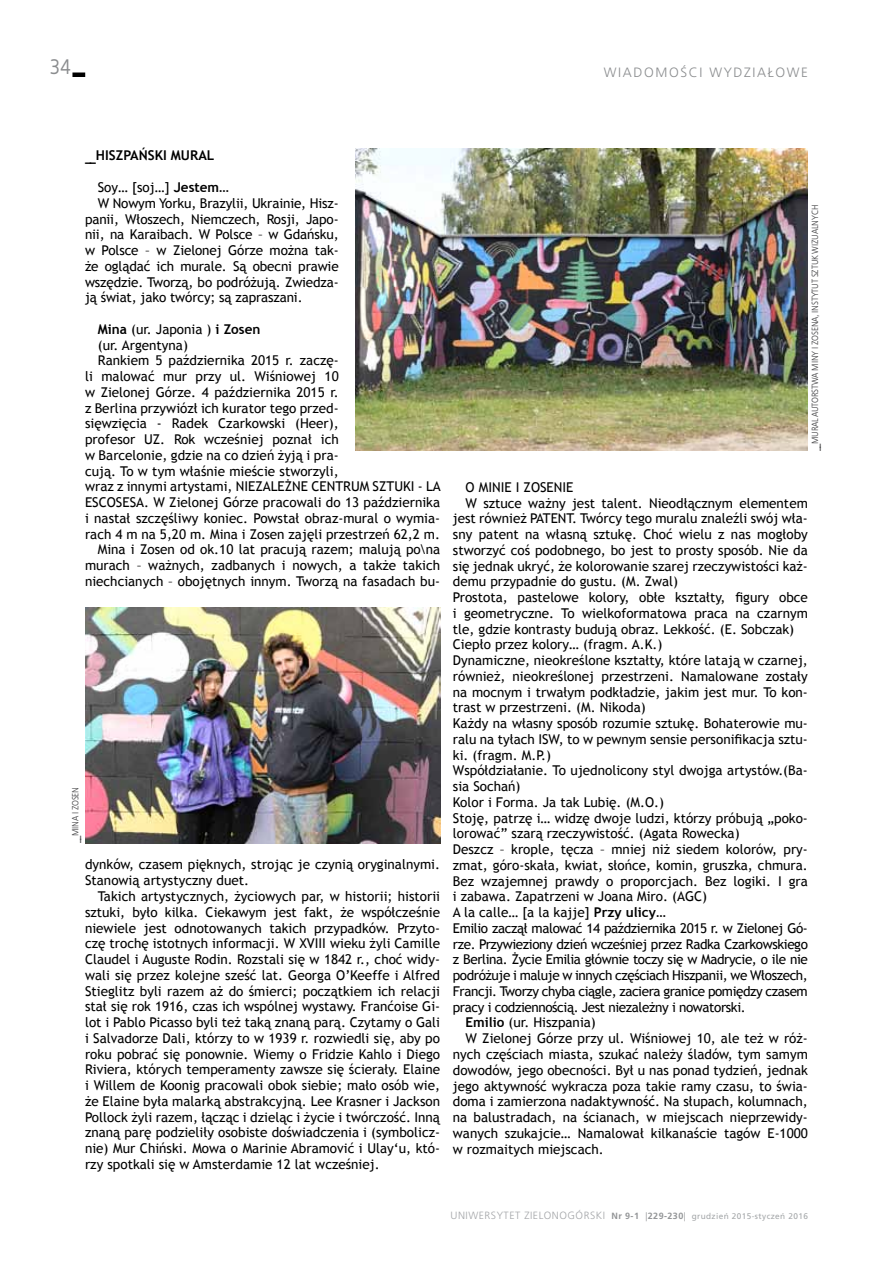
<style>
.page{position:relative;width:893px;height:1263px;background:#fff}
.page>*{position:absolute;margin:0;border:0;box-sizing:border-box;transform-origin:0 0}
.t1{font:21px "EFN Bureau OT";color:#8a8c8e}
.t2{font:13.5px/15.8px "Trebuchet MS";color:#000}
.t3{font:13.5px "Trebuchet MS";letter-spacing:-.03em;color:#000}
.t4{font:300 13.5px "Frutiger LT Pro";color:#8a8c8e}
.t5{font:700 13.5px "Trebuchet MS";color:#000}
.t6{font:300 10.5px "Frutiger LT Pro";letter-spacing:.05em;color:#a3a5a8}
.t7{font:9px "EFN Bureau OT";color:#4d4d4f}
.s1{font-family:"EFN Bureau OT";font-size:15px}
.s2{font-weight:700}
.s3{font-weight:700;font-size:10.5px}
.s4{font-weight:700;font-size:9px;color:#939597}
.s5{font-size:9px;color:#939597}
.s6{font-weight:400;font-size:8.25px;color:#a4a7a9}
</style>
<div class="page">
<div style="left:72px;top:72px;width:13px;height:5px;background:#000"></div>
<img style="left:356px;top:149px;width:452px;height:302px">
<img style="left:85px;top:607px;width:355px;height:236px">
<h1 class="t1" style="left:50px;top:55px;width:22px">34</h1>
<p class="t4" style="left:604px;top:65px;width:11px">WIADOMOŚCIWYDZIAŁOWE</p>
<p class="t5" style="left:85px;top:147px;width:131px"><span class="s1">__</span> Hiszpański mural</p>
<p class="t2" style="left:98px;top:180px;width:133px">Soy… [soj…] <span class="s2">Jestem…</span></p>
<p class="t2" style="left:98px;top:195px;width:242px">W Nowym Yorku, Brazylii, Ukrainie, Hisz-</p>
<p class="t2" style="left:85px;top:211px;width:255px">panii, Włoszech, Niemczech, Rosji, Japo-</p>
<p class="t2" style="left:85px;top:227px;width:255px">nii, na Karaibach. W Polsce – w Gdańsku,</p>
<p class="t2" style="left:85px;top:243px;width:255px">w Polsce – w Zielonej Górze można tak-</p>
<p class="t2" style="left:85px;top:258px;width:255px">że oglądać ich murale. Są obecni prawie</p>
<p class="t2" style="left:85px;top:274px;width:255px">wszędzie. Tworzą, bo podróżują. Zwiedza-</p>
<p class="t2" style="left:85px;top:290px;width:219px">ją świat, jako twórcy; są zapraszani.</p>
<p class="t2" style="left:98px;top:321px;width:164px"><span class="s2">Mina</span> (ur. Japonia ) <span class="s2">i Zosen</span></p>
<p class="t2" style="left:98px;top:337px;width:92px">(ur. Argentyna)</p>
<p class="t2" style="left:98px;top:353px;width:242px">Rankiem 5 października 2015 r. zaczę-</p>
<p class="t2" style="left:85px;top:369px;width:255px">li malować mur przy ul. Wiśniowej 10</p>
<p class="t2" style="left:85px;top:384px;width:255px">w Zielonej Górze. 4 października 2015 r.</p>
<p class="t2" style="left:85px;top:400px;width:255px">z Berlina przywiózł ich kurator tego przed-</p>
<p class="t2" style="left:85px;top:416px;width:255px">sięwzięcia - Radek Czarkowski (Heer),</p>
<p class="t2" style="left:85px;top:432px;width:255px">profesor UZ. Rok wcześniej poznał ich</p>
<p class="t2" style="left:85px;top:447px;width:255px">w Barcelonie, gdzie na co dzień żyją i pra-</p>
<p class="t2" style="left:85px;top:463px;width:255px">cują. To w tym właśnie mieście stworzyli,</p>
<p class="t2" style="left:85px;top:479px;width:357px">wraz z innymi artystami, NIEZALEŻNE CENTRUM SZTUKI - LA</p>
<p class="t2" style="left:85px;top:495px;width:357px">ESCOSESA. W Zielonej Górze pracowali do 13 października</p>
<p class="t2" style="left:85px;top:510px;width:357px">i nastał szczęśliwy koniec. Powstał obraz-mural o wymia-</p>
<p class="t2" style="left:85px;top:526px;width:356px">rach 4 m na 5,20 m. Mina i Zosen zajęli przestrzeń 62,2 m.</p>
<p class="t2" style="left:98px;top:542px;width:344px">Mina i Zosen od ok.10 lat pracują razem; malują po\na</p>
<p class="t2" style="left:85px;top:558px;width:357px">murach – ważnych, zadbanych i nowych, a także takich</p>
<p class="t2" style="left:85px;top:573px;width:357px">niechcianych – obojętnych innym. Tworzą na fasadach bu-</p>
<p class="t7" style="left:70px;top:843px;width:56px;rotate:-90deg"><span class="s3">__</span>MINA I ZOSEN</p>
<p class="t2" style="left:85px;top:857px;width:357px">dynków, czasem pięknych, strojąc je czynią oryginalnymi.<br>Stanowią artystyczny duet.</p>
<p class="t2" style="left:85px;top:888px;width:357px;text-align:justify;text-indent:13px">Takich artystycznych, życiowych par, w historii; historii sztuki, było kilka. Ciekawym jest fakt, że współcześnie niewiele jest odnotowanych takich przypadków. Przyto&shy;czę trochę istotnych informacji. W XVIII wieku żyli Camille Claudel i Auguste Rodin. Rozstali się w 1842 r., choć widy&shy;wali się przez kolejne sześć lat. Georga O’Keeffe i Alfred Stieglitz byli razem aż do śmierci; początkiem ich relacji stał się rok 1916, czas ich wspólnej wystawy. Franćoise Gi&shy;lot i Pablo Picasso byli też taką znaną parą. Czytamy o Gali i Salvadorze Dali, którzy to w 1939 r. rozwiedli się, aby po roku pobrać się ponownie. Wiemy o Fridzie Kahlo i Diego Riviera, których temperamenty zawsze się ścierały. Elaine i Willem de Koonig pracowali obok siebie; mało osób wie, że Elaine była malarką abstrakcyjną. Lee Krasner i Jackson Pollock żyli razem, łącząc i dzieląc i życie i twórczość. Inną znaną parę podzieliły osobiste doświadczenia i (symbolicz&shy;nie) Mur Chiński. Mowa o Marinie Abramović i Ulay‘u, któ&shy;rzy spotkali się w Amsterdamie 12 lat wcześniej.</p>
<p class="t7" style="left:810px;top:451px;width:246px;rotate:-90deg"><span class="s3">__</span>MURAL AUTORSTWA MINY I ZOSENA, INSTYTUT SZTUK WIZUALNYCH</p>
<p class="t2" style="left:466px;top:479px;width:109px">O MINIE I ZOSENIE</p>
<p class="t2" style="left:466px;top:495px;width:344px">W sztuce ważny jest talent. Nieodłącznym elementem</p>
<p class="t2" style="left:453px;top:511px;width:357px">jest również PATENT. Twórcy tego muralu znaleźli swój wła-</p>
<p class="t2" style="left:453px;top:526px;width:357px">sny patent na własną sztukę. Choć wielu z nas mogłoby</p>
<p class="t2" style="left:453px;top:542px;width:357px">stworzyć coś podobnego, bo jest to prosty sposób. Nie da</p>
<p class="t2" style="left:453px;top:558px;width:357px">się jednak ukryć, że kolorowanie szarej rzeczywistości każ-</p>
<p class="t2" style="left:453px;top:574px;width:227px">demu przypadnie do gustu. (M. Zwal)</p>
<p class="t2" style="left:453px;top:590px;width:357px">Prostota, pastelowe kolory, obłe kształty, figury obce</p>
<p class="t2" style="left:453px;top:605px;width:357px">i geometryczne. To wielkoformatowa praca na czarnym</p>
<p class="t2" style="left:453px;top:621px;width:343px">tle, gdzie kontrasty budują obraz. Lekkość. (E. Sobczak)</p>
<p class="t2" style="left:453px;top:637px;width:211px">Ciepło przez kolory… (fragm. A.K.)</p>
<p class="t2" style="left:453px;top:653px;width:357px">Dynamiczne, nieokreślone kształty, które latają w czarnej,</p>
<p class="t2" style="left:453px;top:668px;width:357px">również, nieokreślonej przestrzeni. Namalowane zostały</p>
<p class="t2" style="left:453px;top:684px;width:357px">na mocnym i trwałym podkładzie, jakim jest mur. To kon-</p>
<p class="t2" style="left:453px;top:700px;width:194px">trast w przestrzeni. (M. Nikoda)</p>
<p class="t2" style="left:453px;top:716px;width:357px">Każdy na własny sposób rozumie sztukę. Bohaterowie mu-</p>
<p class="t2" style="left:453px;top:731px;width:357px">ralu na tyłach ISW, to w pewnym sensie personifikacja sztu-</p>
<p class="t2" style="left:453px;top:747px;width:100px">ki. (fragm. M.P.)</p>
<p class="t2" style="left:453px;top:763px;width:357px">Współdziałanie. To ujednolicony styl dwojga artystów.(Ba-</p>
<p class="t2" style="left:453px;top:779px;width:69px">sia Sochań)</p>
<p class="t2" style="left:453px;top:794px;width:213px">Kolor i Forma. Ja tak Lubię. (M.O.)</p>
<p class="t2" style="left:453px;top:810px;width:357px">Stoję, patrzę i… widzę dwoje ludzi, którzy próbują „poko-</p>
<p class="t2" style="left:453px;top:826px;width:288px">lorować” szarą rzeczywistość. (Agata Rowecka)</p>
<p class="t2" style="left:453px;top:842px;width:357px">Deszcz – krople, tęcza – mniej niż siedem kolorów, pry-</p>
<p class="t2" style="left:453px;top:857px;width:357px">zmat, góro-skała, kwiat, słońce, komin, gruszka, chmura.</p>
<p class="t2" style="left:453px;top:873px;width:357px">Bez wzajemnej prawdy o proporcjach. Bez logiki. I gra</p>
<p class="t2" style="left:453px;top:889px;width:256px">i zabawa. Zapatrzeni w Joana Miro. (AGC)</p>
<p class="t2" style="left:453px;top:905px;width:215px">A la calle… [a la kajje] <span class="s2">Przy ulicy…</span></p>
<p class="t3" style="left:453px;top:920px;width:356px">Emilio zaczął malować 14 października 2015 r. w Zielonej Gó-</p>
<p class="t3" style="left:453px;top:936px;width:357px">rze. Przywieziony dzień wcześniej przez Radka Czarkowskiego</p>
<p class="t3" style="left:453px;top:952px;width:356px">z Berlina. Życie Emilia głównie toczy się w Madrycie, o ile nie</p>
<p class="t3" style="left:453px;top:967px;width:357px">podróżuje i maluje w innych częściach Hiszpanii, we Włoszech,</p>
<p class="t3" style="left:453px;top:983px;width:356px">Francji. Tworzy chyba ciągle, zaciera granice pomiędzy czasem</p>
<p class="t3" style="left:453px;top:999px;width:294px">pracy i codziennością. Jest niezależny i nowatorski.</p>
<p class="t2" style="left:466px;top:1015px;width:132px"><span class="s2">Emilio</span> (ur. Hiszpania)</p>
<p class="t2" style="left:466px;top:1031px;width:344px">W Zielonej Górze przy ul. Wiśniowej 10, ale też w róż-</p>
<p class="t2" style="left:453px;top:1046px;width:357px">nych częściach miasta, szukać należy śladów, tym samym</p>
<p class="t2" style="left:453px;top:1062px;width:356px">dowodów, jego obecności. Był u nas ponad tydzień, jednak</p>
<p class="t2" style="left:453px;top:1078px;width:357px">jego aktywność wykracza poza takie ramy czasu, to świa-</p>
<p class="t2" style="left:453px;top:1094px;width:356px">doma i zamierzona nadaktywność. Na słupach, kolumnach,</p>
<p class="t2" style="left:453px;top:1109px;width:357px">na balustradach, na ścianach, w miejscach nieprzewidy-</p>
<p class="t2" style="left:453px;top:1125px;width:357px">wanych szukajcie… Namalował kilkanaście tagów E-1000</p>
<p class="t2" style="left:453px;top:1141px;width:152px">w rozmaitych miejscach.</p>
<p class="t6" style="left:451px;top:1209px;width:359px">UNIWERSYTET ZIELONOGÓRSKI <span class="s4">Nr 9-1</span> <span class="s5">|</span><span class="s4">229-230</span><span class="s5">|</span> <span class="s6">grudzień 2015-styczeń 2016</span></p>
</div>
